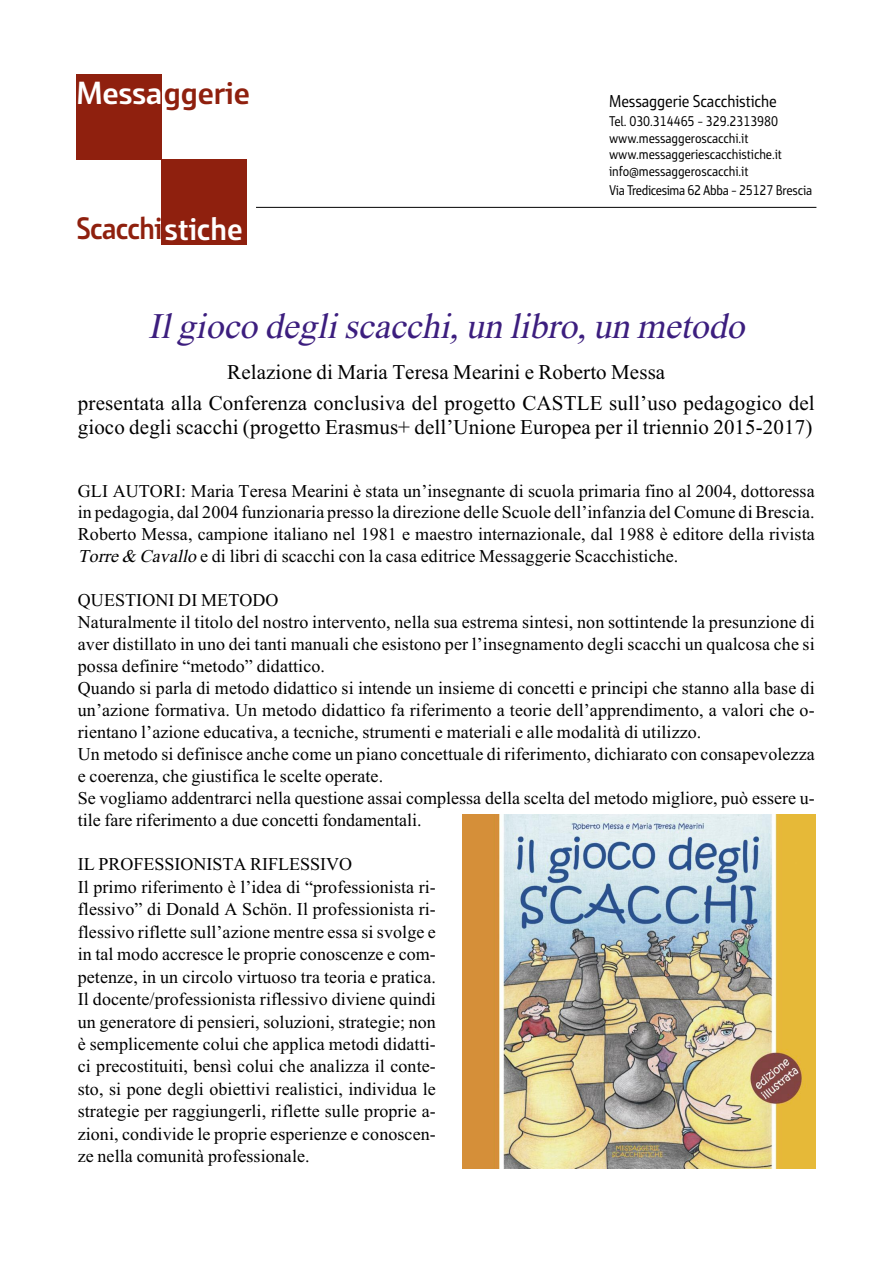
<style>
.page{position:relative;width:893px;height:1263px;background:#fff}
.page>*{position:absolute;margin:0;border:0;box-sizing:border-box;transform-origin:0 0}
.t1{font:italic 36px "Times New Roman Chess";color:#3c1e7e}
.t2{font:700 30.75px "Yalta Sans Pro";letter-spacing:-.005em;color:#8f200e}
.t3{font:700 30px "Yalta Sans Pro";letter-spacing:-.025em;color:#8f200e;scale:.91 1}
.t4{font:21px/31px "Times New Roman Chess";letter-spacing:.005em;color:#000;text-align:center}
.t5{font:18px/22.5px "Times New Roman Chess";letter-spacing:.005em;color:#000}
.t6{font:16.5px "Yalta Sans Pro";letter-spacing:-.005em;color:#000;scale:.91 1}
.t7{font:13.5px/16.5px "Yalta Sans Pro";letter-spacing:-.005em;color:#000;scale:.91 1}
.t8{font:13.5px "Yalta Sans Pro";letter-spacing:-.03em;color:#000;scale:.91 1}
.s1{color:#fff}
.s2{font-size:30.75px;color:#fff}
.s3{font-style:italic}
</style>
<div class="page">
<hr style="left:256px;top:207px;width:560px;height:1px;background:#000">
<div style="left:77px;top:74px;width:85px;height:85px;background:#8f200e"></div>
<div style="left:162px;top:159px;width:85px;height:85px;background:#8f200e"></div>
<img style="left:462px;top:815px;width:353px;height:353px">
<h2 class="t2" style="left:77px;top:81px;width:175px"><span class="s1">Messa</span>ggerie</h2>
<h3 class="t3" style="left:77px;top:218px;width:184px">Scacchi<span class="s2">stiche</span></h3>
<p class="t6" style="left:609px;top:95px;width:186px">Messaggerie Scacchistiche</p>
<p class="t7" style="left:609px;top:114px;width:192px">Tel. 030.314465 - 329.2313980 www.messaggeroscacchi.it www.messaggeriescacchistiche.it info@messaggeroscacchi.it</p>
<p class="t8" style="left:609px;top:185px;width:225px">Via Tredicesima 62 Abba - 25127 Brescia</p>
<h1 class="t1" style="left:148px;top:305px;width:606px">Il gioco degli scacchi, un libro, un metodo</h1>
<p class="t4" style="left:78px;top:356px;width:738px">Relazione di Maria Teresa Mearini e Roberto Messa<br>presentata alla Conferenza conclusiva del progetto CASTLE sull’uso pedagogico del</p>
<p class="t4" style="left:78px;top:411px;width:736px">gioco degli scacchi (progetto Erasmus+ dell’Unione Europea per il triennio 2015-2017)</p>
<p class="t5" style="left:78px;top:479px;width:738px;line-height:21.8px;text-align:justify">GLI AUTORI: Maria Teresa Mearini è stata un’insegnante di scuola primaria fino al 2004, dottoressa in pedagogia, dal 2004 funzionaria presso la direzione delle Scuole dell’infanzia del Comune di Brescia.<br>Roberto Messa, campione italiano nel 1981 e maestro internazionale, dal 1988 è editore della rivista <span class="s3">Torre&amp;Cavallo</span>e di libri di scacchi con la casa editrice Messaggerie Scacchistiche.</p>
<p class="t5" style="left:78px;top:588px;width:738px;line-height:22px">QUESTIONI DI METODO<br>Naturalmente il titolo del nostro intervento, nella sua estrema sintesi, non sottintende la presunzione di aver distillato in uno dei tanti manuali che esistono per l’insegnamento degli scacchi un qualcosa che si possa definire “metodo” didattico.<br>Quando si parla di metodo didattico si intende un insieme di concetti e principi che stanno alla base di un’azione formativa. Un metodo didattico fa riferimento a teorie dell’apprendimento, a valori che o&shy;rientano l’azione educativa, a tecniche, strumenti e materiali e alle modalità di utilizzo.<br>Un metodo si definisce anche come un piano concettuale di riferimento, dichiarato con consapevolezza e coerenza, che giustifica le scelte operate.<br>Se vogliamo addentrarci nella questione assai complessa della scelta del metodo migliore, può essere u&shy;tile fare riferimento a due concetti fondamentali.</p>
<p class="t5" style="left:78px;top:853px;width:360px">IL PROFESSIONISTA RIFLESSIVO<br>Il primo riferimento è l’idea di “professionista ri&shy;flessivo” di Donald A Schön. Il professionista ri&shy;flessivo riflette sull’azione mentre essa si svolge e in tal modo accresce le proprie conoscenze e com&shy;petenze, in un circolo virtuoso tra teoria e pratica.<br>Il docente/professionista riflessivo diviene quindi un generatore di pensieri, soluzioni, strategie; non è semplicemente colui che applica metodi didatti&shy;ci precostituiti, bensì colui che analizza il conte&shy;sto, si pone degli obiettivi realistici, individua le strategie per raggiungerli, riflette sulle proprie a&shy;zioni, condivide le proprie esperienze e conoscen&shy;ze nella comunità professionale.</p>
</div>
